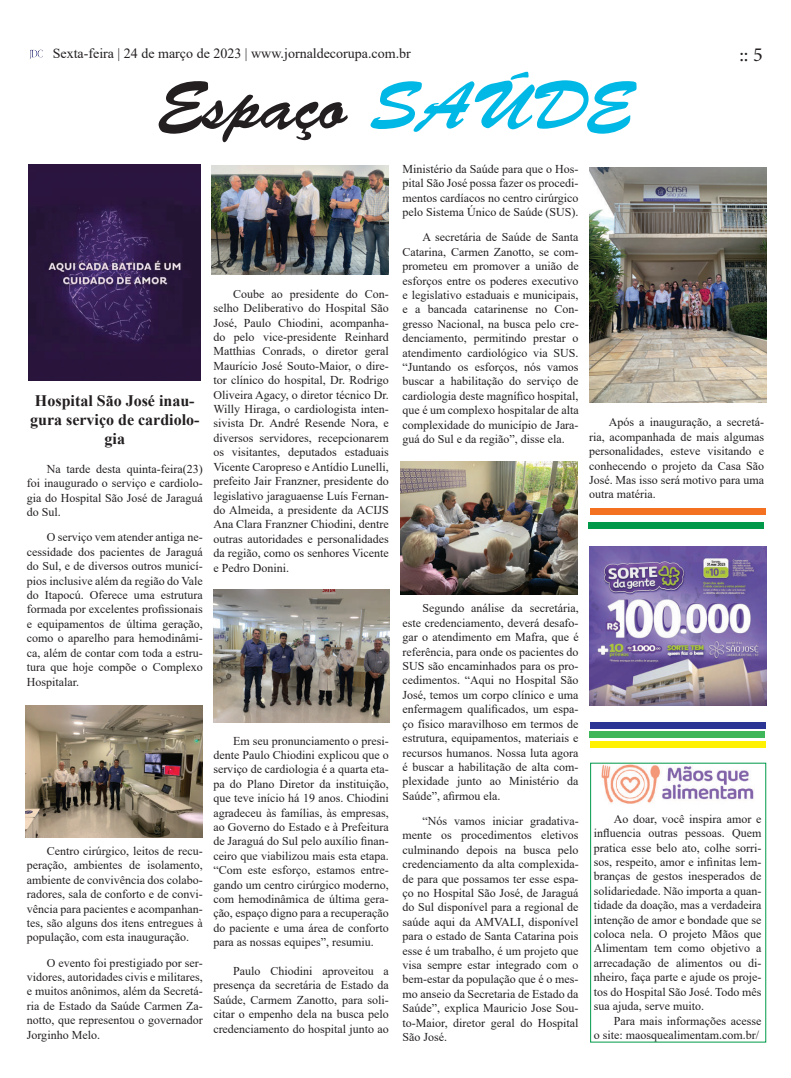
<style>
.page{position:relative;width:791px;height:1078px;background:#fff}
.page>*{position:absolute;margin:0;border:0;box-sizing:border-box;transform-origin:0 0}
.t1{font:68px "Brush Script Std";color:#231f20}
.t2{font:20px "Minion Pro";color:#231f20}
.t3{font:700 16px/19.2px "Times New Roman";color:#231f20;text-align:center}
.t4{font:14px "Times New Roman";color:#231f20}
.t5{font:12px/14.4px "Times New Roman";color:#231f20;text-align:justify}
.s1{color:#00b8e5}
</style>
<div class="page">
<svg style="left:30px;top:50px;width:13px;height:9px"></svg>
<div style="left:588px;top:522px;width:176px;height:7px;background:#009949"></div>
<div style="left:589px;top:731px;width:176px;height:6px;background:#3fb659"></div>
<div style="left:590px;top:740px;width:175px;height:7px;background:#fff101"></div>
<div style="left:590px;top:722px;width:175px;height:6px;background:#2a3594"></div>
<div style="left:590px;top:508px;width:175px;height:7px;background:#f37121"></div>
<img style="left:601px;top:764px;width:153px;height:40px">
<div style="left:590px;top:762px;width:176px;height:280px;border:1px solid #009949"></div>
<img style="left:28px;top:164px;width:173px;height:216px">
<img style="left:212px;top:166px;width:176px;height:108px">
<img style="left:401px;top:462px;width:176px;height:132px">
<img style="left:213px;top:589px;width:177px;height:133px">
<img style="left:25px;top:705px;width:177px;height:132px">
<img style="left:590px;top:167px;width:176px;height:236px">
<img style="left:590px;top:546px;width:176px;height:159px">
<p class="t4" style="left:53px;top:43px;width:360px">Sexta-feira | 24 de março de 2023 | www.jornaldecorupa.com.br</p>
<h2 class="t2" style="left:739px;top:42px;width:25px">:: 5</h2>
<h1 class="t1" style="left:157px;top:68px;width:478px">Espaço <span class="s1">SAÚDE</span></h1>
<h3 class="t3" style="left:30px;top:390px;width:171px">Hospital São José inau&shy;gura serviço de cardiolo&shy;gia</h3>
<p class="t5" style="left:27px;top:461px;width:177px;text-indent:20px">Na tarde desta quinta-feira(23) foi inaugurado o serviço e cardiolo&shy;gia do Hospital São José de Jaraguá do Sul.</p>
<p class="t5" style="left:27px;top:529px;width:177px;text-indent:20px">O serviço vem atender antiga ne&shy;cessidade dos pacientes de Jaraguá do Sul, e de diversos outros municí&shy;pios inclusive além da região do Vale do Itapocú. Oferece uma estrutura formada por excelentes profissionais e equipamentos de última geração, como o aparelho para hemodinâmi&shy;ca, além de contar com toda a estru&shy;tura que hoje compõe o Complexo Hospitalar.</p>
<p class="t5" style="left:213px;top:286px;width:177px;text-indent:20px">Coube ao presidente do Con&shy;selho Deliberativo do Hospital São José, Paulo Chiodini, acompanha&shy;do pelo vice-presidente Reinhard Matthias Conrads, o diretor geral Maurício José Souto-Maior, o dire&shy;tor clínico do hospital, Dr. Rodrigo Oliveira Agacy, o diretor técnico Dr.<br>Willy Hiraga, o cardiologista inten&shy;sivista Dr. André Resende Nora, e diversos servidores, recepcionarem os visitantes, deputados estaduais Vicente Caropreso e Antídio Lunelli, prefeito Jair Franzner, presidente do legislativo jaraguaense Luís Fernan&shy;do Almeida, a presidente da ACIJS Ana Clara Franzner Chiodini, dentre outras autoridades e personalidades da região, como os senhores Vicente e Pedro Donini.</p>
<p class="t5" style="left:27px;top:843px;width:177px;text-indent:20px">Centro cirúrgico, leitos de recu&shy;peração, ambientes de isolamento, ambiente de convivência dos colabo&shy;radores, sala de conforto e de convi&shy;vência para pacientes e acompanhan&shy;tes, são alguns dos itens entregues à população, com esta inauguração.</p>
<p class="t5" style="left:27px;top:954px;width:177px;text-indent:20px">O evento foi prestigiado por ser&shy;vidores, autoridades civis e militares, e muitos anônimos, além da Secretá&shy;ria de Estado da Saúde Carmen Za&shy;notto, que representou o governador Jorginho Melo.</p>
<p class="t5" style="left:213px;top:732px;width:177px;text-indent:20px">Em seu pronunciamento o presi&shy;dente Paulo Chiodini explicou que o serviço de cardiologia é a quarta eta&shy;pa do Plano Diretor da instituição, que teve início há 19 anos. Chiodini agradeceu às famílias, às empresas, ao Governo do Estado e à Prefeitura de Jaraguá do Sul pelo auxílio finan&shy;ceiro que viabilizou mais esta etapa. “Com este esforço, estamos entre&shy;gando um centro cirúrgico moderno, com hemodinâmica de última gera&shy;ção, espaço digno para a recuperação do paciente e uma área de conforto para as nossas equipes”, resumiu.</p>
<p class="t5" style="left:213px;top:963px;width:177px;text-indent:20px">Paulo Chiodini aproveitou a presença da secretária de Estado da Saúde, Carmem Zanotto, para soli&shy;citar o empenho dela na busca pelo credenciamento do hospital junto ao</p>
<p class="t5" style="left:403px;top:161px;width:178px">Ministério da Saúde para que o Hos&shy;pital São José possa fazer os procedi&shy;mentos cardíacos no centro cirúrgico pelo Sistema Único de Saúde (SUS).</p>
<p class="t5" style="left:403px;top:230px;width:178px;text-indent:20px">A secretária de Saúde de Santa Catarina, Carmen Zanotto, se com&shy;prometeu em promover a união de esforços entre os poderes executivo e legislativo estaduais e municipais, e a bancada catarinense no Con&shy;gresso Nacional, na busca pelo cre&shy;denciamento, permitindo prestar o atendimento cardiológico via SUS. “Juntando os esforços, nós vamos buscar a habilitação do serviço de cardiologia deste magnífico hospital, que é um complexo hospitalar de alta complexidade do município de Jara&shy;guá do Sul e da região”, disse ela.</p>
<p class="t5" style="left:589px;top:414px;width:176px;text-indent:20px">Após a inauguração, a secretá&shy;ria, acompanhada de mais algumas personalidades, esteve visitando e conhecendo o projeto da Casa São José. Mas isso será motivo para uma outra matéria.</p>
<p class="t5" style="left:403px;top:600px;width:178px;text-indent:20px">Segundo análise da secretária, este credenciamento, deverá desafo&shy;gar o atendimento em Mafra, que é referência, para onde os pacientes do SUS são encaminhados para os pro&shy;cedimentos. “Aqui no Hospital São José, temos um corpo clínico e uma enfermagem qualificados, um espa&shy;ço físico maravilhoso em termos de estrutura, equipamentos, materiais e recursos humanos. Nossa luta agora é buscar a habilitação de alta com&shy;plexidade junto ao Ministério da Saúde”, afirmou ela.</p>
<p class="t5" style="left:403px;top:813px;width:178px;text-indent:20px">“Nós vamos iniciar gradativa&shy;mente os procedimentos eletivos culminando depois na busca pelo credenciamento da alta complexida&shy;de para que possamos ter esse espa&shy;ço no Hospital São José, de Jaraguá do Sul disponível para a regional de saúde aqui da AMVALI, disponível para o estado de Santa Catarina pois esse é um trabalho, é um projeto que visa sempre estar integrado com o bem-estar da população que é o mes&shy;mo anseio da Secretaria de Estado da Saúde”, explica Mauricio Jose Sou&shy;to-Maior, diretor geral do Hospital São José.</p>
<p class="t5" style="left:594px;top:811px;width:169px;text-indent:20px">Ao doar, você inspira amor e influencia outras pessoas. Quem pratica esse belo ato, colhe sorri&shy;sos, respeito, amor e infinitas lem&shy;branças de gestos inesperados de solidariedade. Não importa a quan&shy;tidade da doação, mas a verdadeira intenção de amor e bondade que se coloca nela. O projeto Mãos que Alimentam tem como objetivo a arrecadação de alimentos ou di&shy;nheiro, faça parte e ajude os proje&shy;tos do Hospital São José. Todo mês sua ajuda, serve muito.</p>
<p class="t5" style="left:594px;top:1012px;width:169px;text-align:right">Para mais informações acesse<br>o site: maosquealimentam.com.br/</p>
</div>
